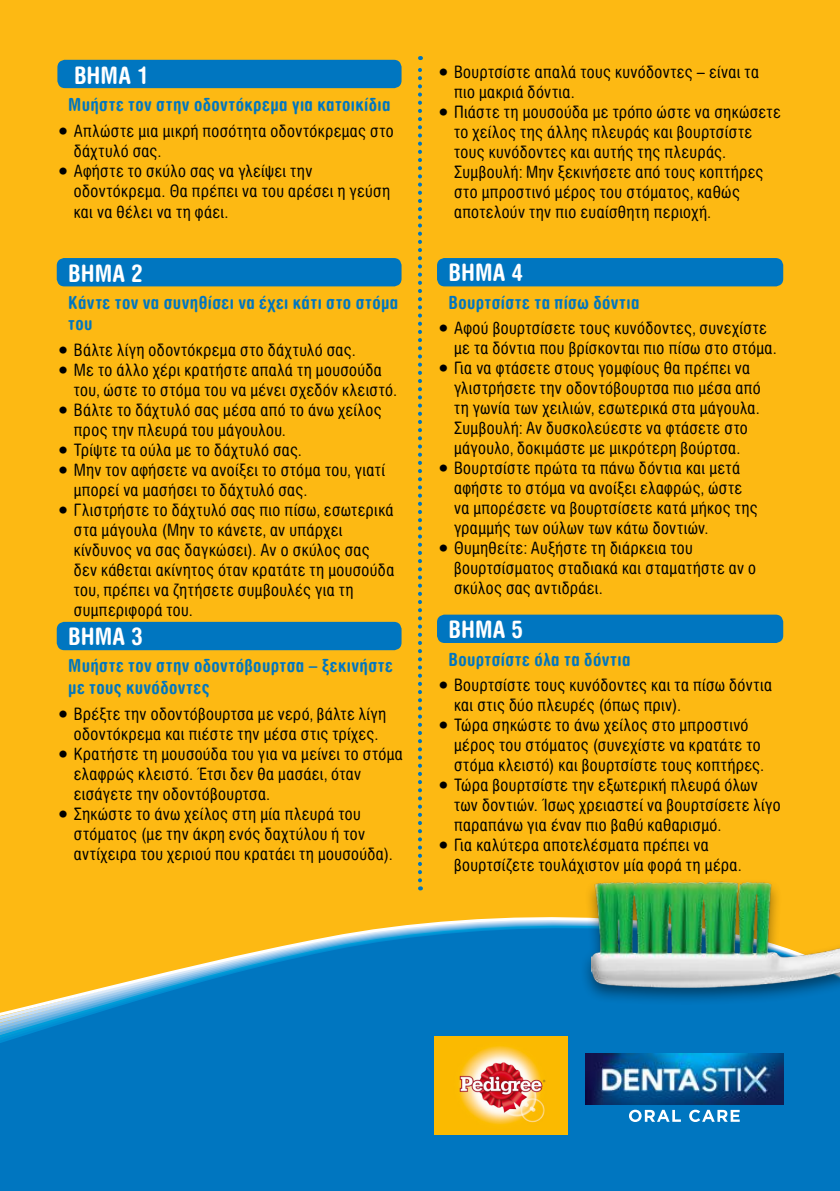
<style>
.page{position:relative;width:840px;height:1191px;background:#fff}
.page>*{position:absolute;margin:0;border:0;box-sizing:border-box;transform-origin:0 0}
.t1{font:700 24px "CF Smooth Cond";color:#fff}
.t2{font:700 18px/21.6px "CF Smooth Cond";letter-spacing:.02em;color:#0076c0}
.t3{font:17px/20px "CF Smooth Cond";letter-spacing:.02em;color:#000}
</style>
<div class="page">
<div style="left:0;top:0;width:839px;height:1191px;background:#fdb913"></div>
<div style="left:57px;top:258px;width:344px;height:28px;background:#0076c0;border-radius:8px"></div>
<div style="left:57px;top:622px;width:344px;height:28px;background:#0076c0;border-radius:8px"></div>
<div style="left:437px;top:258px;width:345px;height:28px;background:#0076c0;border-radius:8px"></div>
<div style="left:437px;top:614px;width:345px;height:29px;background:#0076c0;border-radius:8px"></div>
<div style="left:57px;top:60px;width:344px;height:28px;background:#0076c0;border-radius:8px"></div>
<svg style="left:418px;top:56px;width:4px;height:824px"></svg>
<div style="left:0;top:1182px;width:839px;height:8px;background:#0076c0"></div>
<div style="left:0;top:1175px;width:839px;height:7px;background:#0076c0"></div>
<div style="left:0;top:1167px;width:839px;height:8px;background:#0076c0"></div>
<div style="left:0;top:1159px;width:839px;height:8px;background:#0076c0"></div>
<div style="left:0;top:1151px;width:839px;height:8px;background:#0076c0"></div>
<svg style="left:0;top:917px;width:839px;height:234px;background:#2b84ab"></svg>
<div style="left:579px;top:878px;width:260px;height:128px;background:#000;opacity:.45"></div>
<img style="left:591px;top:878px;width:248px;height:109px">
<img style="left:434px;top:1036px;width:133px;height:98px">
<img style="left:585px;top:1053px;width:197px;height:51px">
<svg style="left:628px;top:1109px;width:111px;height:13px"></svg>
<h1 class="t1" style="left:74px;top:61px;width:76px">ΒΉΜΑ 1</h1>
<p class="t2" style="left:68px;top:94px;width:323px">Μυήστε τον στην οδοντόκρεμα για κατοικίδια</p>
<p class="t3" style="left:74px;top:121px;width:321px;text-indent:-17px">• Απλώστε μια μικρή ποσότητα οδοντόκρεμας στο δάχτυλό σας.</p>
<p class="t3" style="left:74px;top:161px;width:318px;text-indent:-17px">• Αφήστε το σκύλο σας να γλείψει την οδοντόκρεμα. Θα πρέπει να του αρέσει η γεύση</p>
<p class="t3" style="left:74px;top:202px;width:156px">και να θέλει να τη φάει.</p>
<h1 class="t1" style="left:68px;top:259px;width:76px">ΒΉΜΑ 2</h1>
<p class="t2" style="left:68px;top:292px;width:331px">Κάντε τον να συνηθίσει να έχει κάτι στο στόμα του</p>
<p class="t3" style="left:57px;top:340px;width:300px">• Βάλτε λίγη οδοντόκρεμα στο δάχτυλό σας.</p>
<p class="t3" style="left:74px;top:360px;width:325px;text-indent:-17px">• Με το άλλο χέρι κρατήστε απαλά τη μουσούδα του, ώστε το στόμα του να μένει σχεδόν κλειστό.</p>
<p class="t3" style="left:74px;top:400px;width:309px;text-indent:-17px">• Βάλτε το δάχτυλό σας μέσα από το άνω χείλος προς την πλευρά του μάγουλου.</p>
<p class="t3" style="left:57px;top:440px;width:246px">• Τρίψτε τα ούλα με το δάχτυλό σας.</p>
<p class="t3" style="left:74px;top:460px;width:312px;text-indent:-17px">• Μην τον αφήσετε να ανοίξει το στόμα του, γιατί μπορεί να μασήσει το δάχτυλό σας.</p>
<p class="t3" style="left:74px;top:500px;width:322px;text-indent:-17px">• Γλιστρήστε το δάχτυλό σας πιο πίσω, εσωτερικά στα μάγουλα (Μην το κάνετε, αν υπάρχει κίνδυνος να σας δαγκώσει). Αν ο σκύλος σας δεν κάθεται ακίνητος όταν κρατάτε τη μουσούδα του, πρέπει να ζητήσετε συμβουλές για τη συμπεριφορά του.</p>
<h1 class="t1" style="left:68px;top:622px;width:76px">ΒΉΜΑ 3</h1>
<p class="t2" style="left:68px;top:655px;width:326px">Μυήστε τον στην οδοντόβουρτσα – ξεκινήστε με τους κυνόδοντες</p>
<p class="t3" style="left:57px;top:703px;width:331px;text-align:center">• Βρέξτε την οδοντόβουρτσα με νερό, βάλτε λίγη οδοντόκρεμα και πιέστε την μέσα στις τρίχες.</p>
<p class="t3" style="left:74px;top:743px;width:330px;text-indent:-17px">• Κρατήστε τη μουσούδα του για να μείνει το στόμα ελαφρώς κλειστό. Έτσι δεν θα μασάει, όταν εισάγετε την οδοντόβουρτσα.</p>
<p class="t3" style="left:74px;top:803px;width:320px;text-indent:-17px">• Σηκώστε το άνω χείλος στη μία πλευρά του στόματος (με την άκρη ενός δαχτύλου ή τον αντίχειρα του χεριού που κρατάει τη μουσούδα).</p>
<p class="t3" style="left:454px;top:62px;width:306px;text-indent:-17px">• Βουρτσίστε απαλά τους κυνόδοντες – είναι τα πιο μακριά δόντια.</p>
<p class="t3" style="left:454px;top:102px;width:328px;text-indent:-17px">• Πιάστε τη μουσούδα με τρόπο ώστε να σηκώσετε το χείλος της άλλης πλευράς και βουρτσίστε τους κυνόδοντες και αυτής της πλευράς.<br>Συμβουλή: Μην ξεκινήσετε από τους κοπτήρες στο μπροστινό μέρος του στόματος, καθώς αποτελούν την πιο ευαίσθητη περιοχή.</p>
<h1 class="t1" style="left:448px;top:259px;width:76px">ΒΉΜΑ 4</h1>
<p class="t2" style="left:448px;top:291px;width:192px">Βουρτσίστε τα πίσω δόντια</p>
<p class="t3" style="left:454px;top:318px;width:324px;text-indent:-17px">• Αφού βουρτσίσετε τους κυνόδοντες, συνεχίστε με τα δόντια που βρίσκονται πιο πίσω στο στόμα.</p>
<p class="t3" style="left:454px;top:358px;width:308px;text-indent:-17px">• Για να φτάσετε στους γομφίους θα πρέπει να γλιστρήσετε την οδοντόβουρτσα πιο μέσα από τη γωνία των χειλιών, εσωτερικά στα μάγουλα.<br>Συμβουλή: Αν δυσκολεύεστε να φτάσετε στo μάγουλο, δοκιμάστε με μικρότερη βούρτσα.</p>
<p class="t3" style="left:454px;top:458px;width:305px;text-indent:-17px">• Βουρτσίστε πρώτα τα πάνω δόντια και μετά αφήστε το στόμα να ανοίξει ελαφρώς, ώστε να μπορέσετε να βουρτσίσετε κατά μήκος της γραμμής των ούλων των κάτω δοντιών.</p>
<p class="t3" style="left:454px;top:538px;width:303px;text-indent:-17px">• Θυμηθείτε: Αυξήστε τη διάρκεια του βουρτσίσματος σταδιακά και σταματήστε αν ο σκύλος σας αντιδράει.</p>
<h1 class="t1" style="left:448px;top:616px;width:76px">ΒΉΜΑ 5</h1>
<p class="t2" style="left:448px;top:648px;width:183px">Βουρτσίστε όλα τα δόντια</p>
<p class="t3" style="left:454px;top:675px;width:319px;text-indent:-17px">• Βουρτσίστε τους κυνόδοντες και τα πίσω δόντια και στις δύο πλευρές (όπως πριν).</p>
<p class="t3" style="left:454px;top:715px;width:311px;text-indent:-17px">• Τώρα σηκώστε το άνω χείλος στο μπροστινό μέρος του στόματος (συνεχίστε να κρατάτε το στόμα κλειστό) και βουρτσίστε τους κοπτήρες.</p>
<p class="t3" style="left:454px;top:775px;width:328px;text-indent:-17px">• Τώρα βουρτσίστε την εξωτερική πλευρά όλων των δοντιών. Ίσως χρειαστεί να βουρτσίσετε λίγο παραπάνω για έναν πιο βαθύ καθαρισμό.</p>
<p class="t3" style="left:454px;top:835px;width:289px;text-indent:-17px">• Για καλύτερα αποτελέσματα πρέπει να βουρτσίζετε τουλάχιστον μία φορά τη μέρα.</p>
</div>
